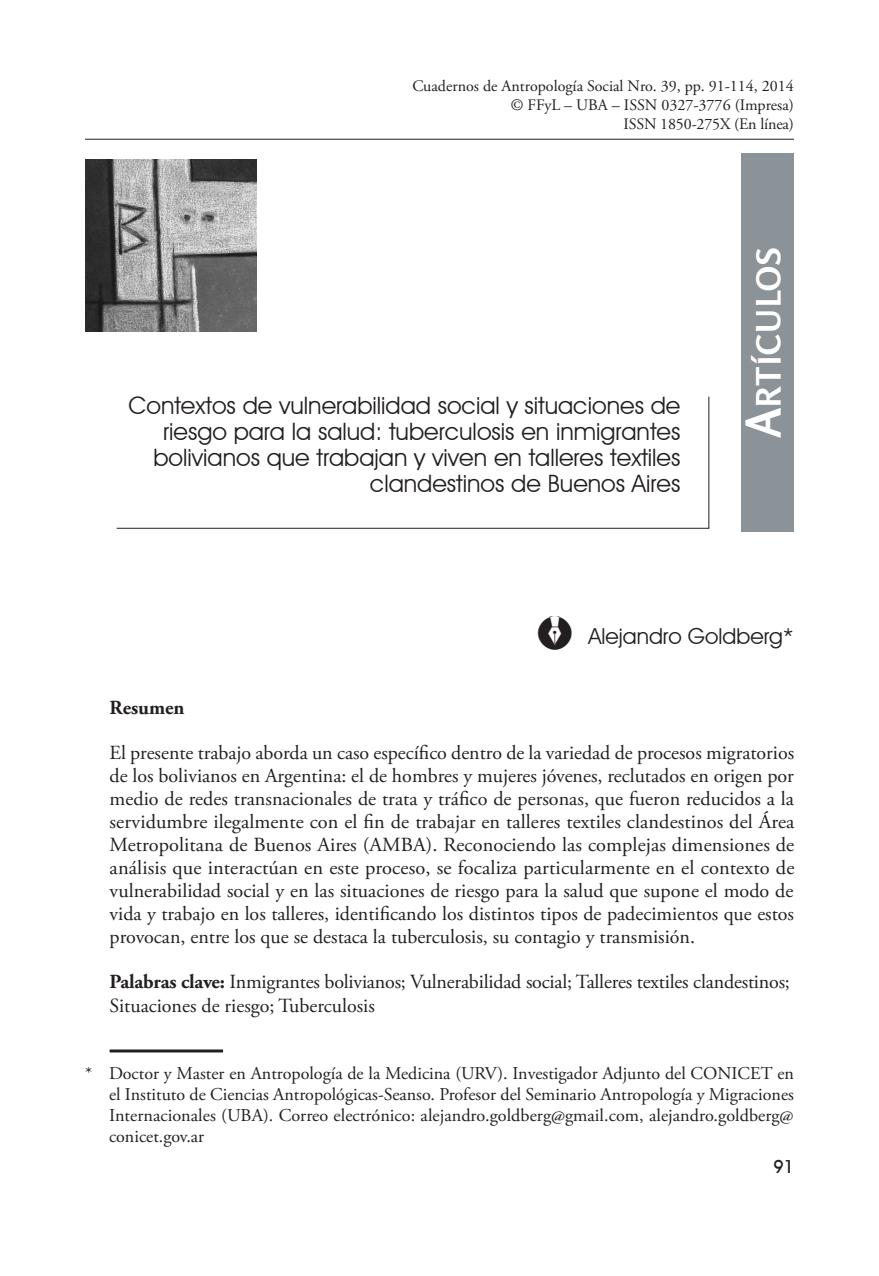
<style>
.page{position:relative;width:879px;height:1276px;background:#fff}
.page>*{position:absolute;margin:0;border:0;box-sizing:border-box;transform-origin:0 0}
.t1{font:700 33.6px "Rosario";letter-spacing:.04em;color:#fff}
.Art____Título{font:24px/26px "Avant Garde IT Cby BT";color:#231f20;text-align:right}
.t2{font:22px "Avant Garde IT Cby BT";color:#231f20}
.Art____resumen{font:20px/23px "Adobe Garamond Pro";color:#231f20;text-align:justify}
.Art____Palabras_clav{font:20px/24px "Adobe Garamond Pro";letter-spacing:-.1em;color:#231f20}
.Art____Subtítulo_res{font:700 20px "Adobe Garamond Pro";color:#231f20}
.Ref_Autor{font:18px/21px "Adobe Garamond Pro";color:#231f20;text-align:justify}
.t3{font:500 18px "Avant Garde IT Cby BT";color:#231f20}
.Maqueta____Encabezad{font:16px "Adobe Garamond Pro";color:#231f20}
.s1{font-size:48px}
.s2{font-family:"Iconospararevistasfilo Regula";font-size:44px}
.s3{font-weight:700}
</style>
<div class="page">
<div style="left:741px;top:153px;width:53px;height:379px;background:#8b9398"></div>
<svg style="left:116px;top:396px;width:594px;height:133px"></svg>
<hr style="left:85px;top:139px;width:709px;height:1px;background:#231f20">
<hr style="left:110px;top:1049px;width:113px;height:3px;background:#231f20">
<img style="left:85px;top:159px;width:172px;height:172px">
<p class="Maqueta____Encabezad" style="left:412px;top:76px;width:383px">Cuadernos de Antropología Social Nro. 39, pp. 91-114, 2014</p>
<p class="Maqueta____Encabezad" style="left:511px;top:95px;width:284px">© FFyL – UBA – ISSN 0327-3776 (Impresa)</p>
<p class="Maqueta____Encabezad" style="left:623px;top:115px;width:172px">ISSN 1850-275X (En línea)</p>
<p class="Art____Título" style="left:128px;top:392px;width:553px">Contextos de vulnerabilidad social y situaciones de riesgo para la salud: tuberculosis en inmigrantes bolivianos que trabajan y viven en talleres textiles clandestinos de Buenos Aires</p>
<h1 class="t1" style="left:748px;top:438px;width:192px;rotate:-90deg"><span class="s1">A</span>rtículos</h1>
<p class="t2" style="left:540px;top:623px;width:255px"><span class="s2">"</span> Alejandro Goldberg*</p>
<p class="Art____Subtítulo_res" style="left:110px;top:696px;width:76px">Resumen</p>
<p class="Art____resumen" style="left:110px;top:742px;width:686px">El presente trabajo aborda un caso específico dentro de la variedad de procesos migratorios de los bolivianos en Argentina: el de hombres y mujeres jóvenes, reclutados en origen por medio de redes transnacionales de trata y tráfico de personas, que fueron reducidos a la servidumbre ilegalmente con el fin de trabajar en talleres textiles clandestinos del Área Metropolitana de Buenos Aires (AMBA). Reconociendo las complejas dimensiones de análisis que interactúan en este proceso, se focaliza particularmente en el contexto de vulnerabilidad social y en las situaciones de riesgo para la salud que supone el modo de vida y trabajo en los talleres, identificando los distintos tipos de padecimientos que estos provocan, entre los que se destaca la tuberculosis, su contagio y transmisión.</p>
<p class="Art____Palabras_clav" style="left:110px;top:970px;width:682px"><span class="s3">Palabras clave:</span> Inmigrantes bolivianos; Vulnerabilidad social; Talleres textiles clandestinos;<br>Situaciones de riesgo; Tuberculosis</p>
<p class="Ref_Autor" style="left:109px;top:1063px;width:686px;text-indent:-24px">* Doctor y Master en Antropología de la Medicina (URV). Investigador Adjunto del CONICET en el Instituto de Ciencias Antropológicas-Seanso. Profesor del Seminario Antropología y Migraciones Internacionales (UBA). Correo electrónico: alejandro.goldberg@gmail.com, alejandro.goldberg@ conicet.gov.ar</p>
<p class="t3" style="left:773px;top:1156px;width:22px">91</p>
</div>
